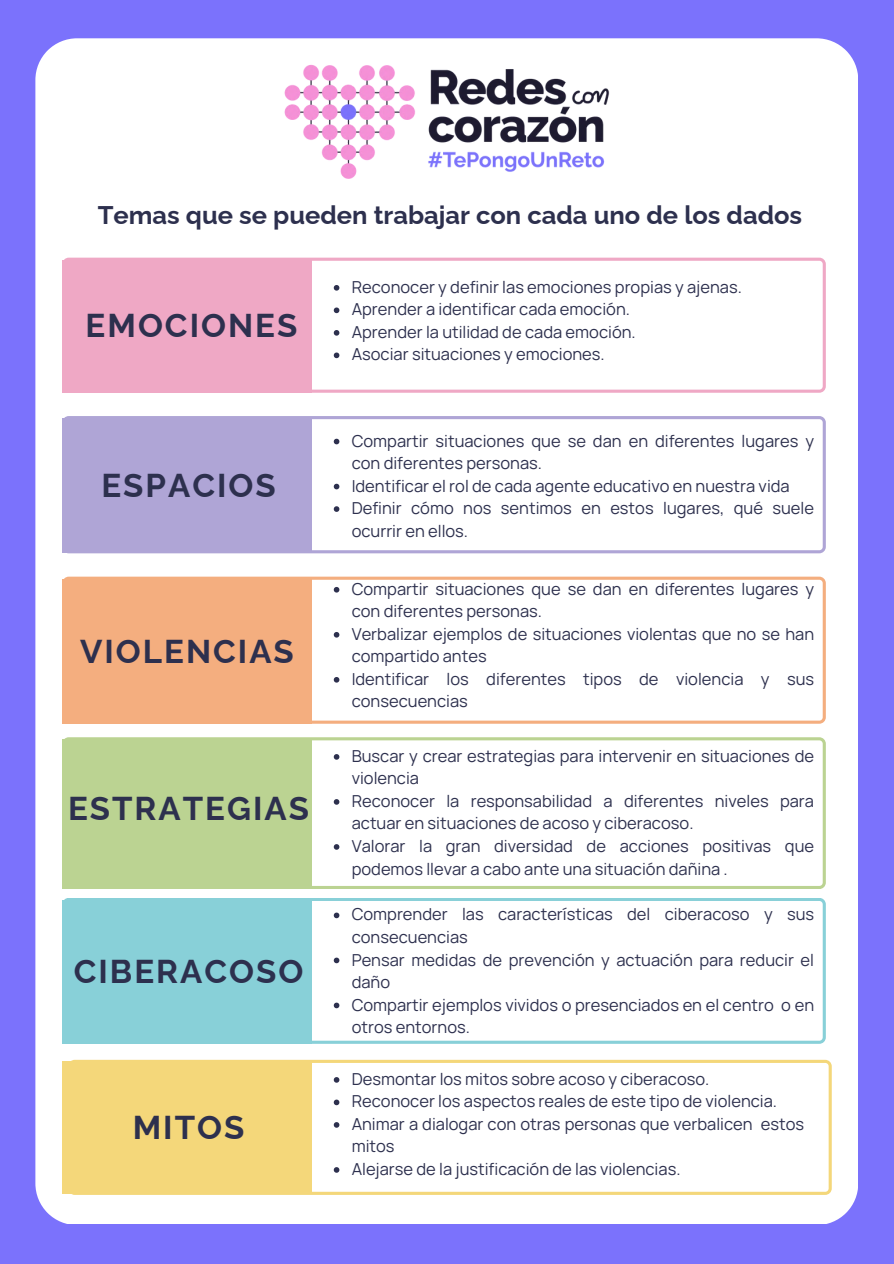
<style>
.page{position:relative;width:894px;height:1264px;background:#fff}
.page>*{position:absolute;margin:0;border:0;box-sizing:border-box;transform-origin:0 0}
.t1{font:700 33px "Raleway";letter-spacing:.06em;color:#2d304e}
.t2{font:700 25.5px "Raleway";color:#2d304e}
.t3{font:16.5px/22.5px "Manrope";color:#2d304e}
</style>
<div class="page">
<div style="left:0;top:0;width:893px;height:1263px;background:#7b72fc"></div>
<div style="left:35px;top:38px;width:823px;height:1185px;background:#fff"></div>
<img style="left:281px;top:61px;width:330px;height:122px">
<div style="left:62px;top:258px;width:763px;height:135px;background:#fff"></div>
<div style="left:62px;top:260px;width:250px;height:133px;background:#efa8c5"></div>
<div style="left:62px;top:576px;width:763px;height:147px;background:#fff"></div>
<div style="left:62px;top:579px;width:250px;height:144px;background:#f4ae7f"></div>
<div style="left:62px;top:416px;width:763px;height:137px;background:#fff"></div>
<div style="left:62px;top:418px;width:250px;height:135px;background:#afa5d6"></div>
<div style="left:62px;top:737px;width:763px;height:152px;background:#fff"></div>
<div style="left:62px;top:739px;width:250px;height:150px;background:#bbd392"></div>
<div style="left:62px;top:897px;width:763px;height:146px;background:#fff"></div>
<div style="left:62px;top:900px;width:250px;height:143px;background:#88d0d8"></div>
<div style="left:62px;top:1061px;width:250px;height:132px;background:#f4d77a"></div>
<svg style="left:333px;top:285px;width:6px;height:5px"></svg>
<svg style="left:333px;top:307px;width:6px;height:6px"></svg>
<svg style="left:333px;top:330px;width:6px;height:5px"></svg>
<svg style="left:333px;top:352px;width:6px;height:6px"></svg>
<svg style="left:333px;top:439px;width:6px;height:5px"></svg>
<svg style="left:333px;top:484px;width:6px;height:5px"></svg>
<svg style="left:333px;top:506px;width:6px;height:6px"></svg>
<svg style="left:333px;top:587px;width:6px;height:5px"></svg>
<svg style="left:333px;top:632px;width:6px;height:5px"></svg>
<svg style="left:333px;top:677px;width:6px;height:5px"></svg>
<svg style="left:333px;top:754px;width:6px;height:5px"></svg>
<svg style="left:333px;top:799px;width:6px;height:5px"></svg>
<svg style="left:333px;top:844px;width:6px;height:5px"></svg>
<svg style="left:333px;top:912px;width:6px;height:6px"></svg>
<svg style="left:333px;top:957px;width:6px;height:6px"></svg>
<svg style="left:333px;top:1002px;width:6px;height:6px"></svg>
<svg style="left:68px;top:1059px;width:763px;height:135px;fill:#fff"></svg>
<svg style="left:333px;top:1077px;width:6px;height:5px"></svg>
<svg style="left:333px;top:1099px;width:6px;height:6px"></svg>
<svg style="left:333px;top:1122px;width:6px;height:5px"></svg>
<svg style="left:333px;top:1167px;width:6px;height:5px"></svg>
<h1 class="t2" style="left:98px;top:200px;width:705px">Temas que se pueden trabajar con cada uno de los dados</h1>
<p class="t1" style="left:86px;top:306px;width:213px">EMOCIONES</p>
<p class="t1" style="left:101px;top:466px;width:176px">ESPACIOS</p>
<p class="t1" style="left:80px;top:632px;width:215px">VIOLENCIAS</p>
<p class="t1" style="left:68px;top:789px;width:242px">ESTRATEGIAS</p>
<h2 class="t1" style="left:74px;top:951px;width:231px">CIBERACOSO</h2>
<h1 class="t1" style="left:133px;top:1108px;width:113px">MITOS</h1>
<h1 class="t3" style="left:351px;top:276px;width:391px">Reconocer y definir las emociones propias y ajenas.</h1>
<p class="t3" style="left:351px;top:298px;width:280px">Aprender a identificar cada emoción.</p>
<p class="t3" style="left:351px;top:321px;width:285px">Aprender la utilidad de cada emoción.</p>
<p class="t3" style="left:351px;top:343px;width:254px">Asociar situaciones y emociones.</p>
<h1 class="t3" style="left:351px;top:429px;width:464px">Compartir situaciones que se dan en diferentes lugares y con diferentes personas.</h1>
<p class="t3" style="left:351px;top:474px;width:439px">Identificar el rol de cada agente educativo en nuestra vida</p>
<p class="t3" style="left:351px;top:497px;width:464px">Definir cómo nos sentimos en estos lugares, qué suele ocurrir en ellos.</p>
<p class="t3" style="left:351px;top:577px;width:464px">Compartir situaciones que se dan en diferentes lugares y con diferentes personas.</p>
<h1 class="t3" style="left:351px;top:622px;width:464px">Verbalizar ejemplos de situaciones violentas que no se han compartido antes</h1>
<p class="t3" style="left:351px;top:667px;width:464px">Identificar los diferentes tipos de violencia y sus consecuencias</p>
<p class="t3" style="left:351px;top:744px;width:464px">Buscar y crear estrategias para intervenir en situaciones de violencia</p>
<p class="t3" style="left:351px;top:789px;width:464px">Reconocer la responsabilidad a diferentes niveles para actuar en situaciones de acoso y ciberacoso.</p>
<h1 class="t3" style="left:351px;top:834px;width:464px">Valorar la gran diversidad de acciones positivas que podemos llevar a cabo ante una situación dañina .</h1>
<p class="t3" style="left:351px;top:903px;width:464px">Comprender las características del ciberacoso y sus consecuencias</p>
<p class="t3" style="left:351px;top:948px;width:464px">Pensar medidas de prevención y actuación para reducir el daño</p>
<p class="t3" style="left:351px;top:993px;width:464px">Compartir ejemplos vividos o presenciados en el centro o en otros entornos.</p>
<p class="t3" style="left:351px;top:1067px;width:359px">Desmontar los mitos sobre acoso y ciberacoso.</p>
<p class="t3" style="left:351px;top:1090px;width:427px">Reconocer los aspectos reales de este tipo de violencia.</p>
<p class="t3" style="left:351px;top:1112px;width:454px">Animar a dialogar con otras personas que verbalicen estos mitos</p>
<p class="t3" style="left:351px;top:1157px;width:330px">Alejarse de la justificación de las violencias.</p>
</div>
